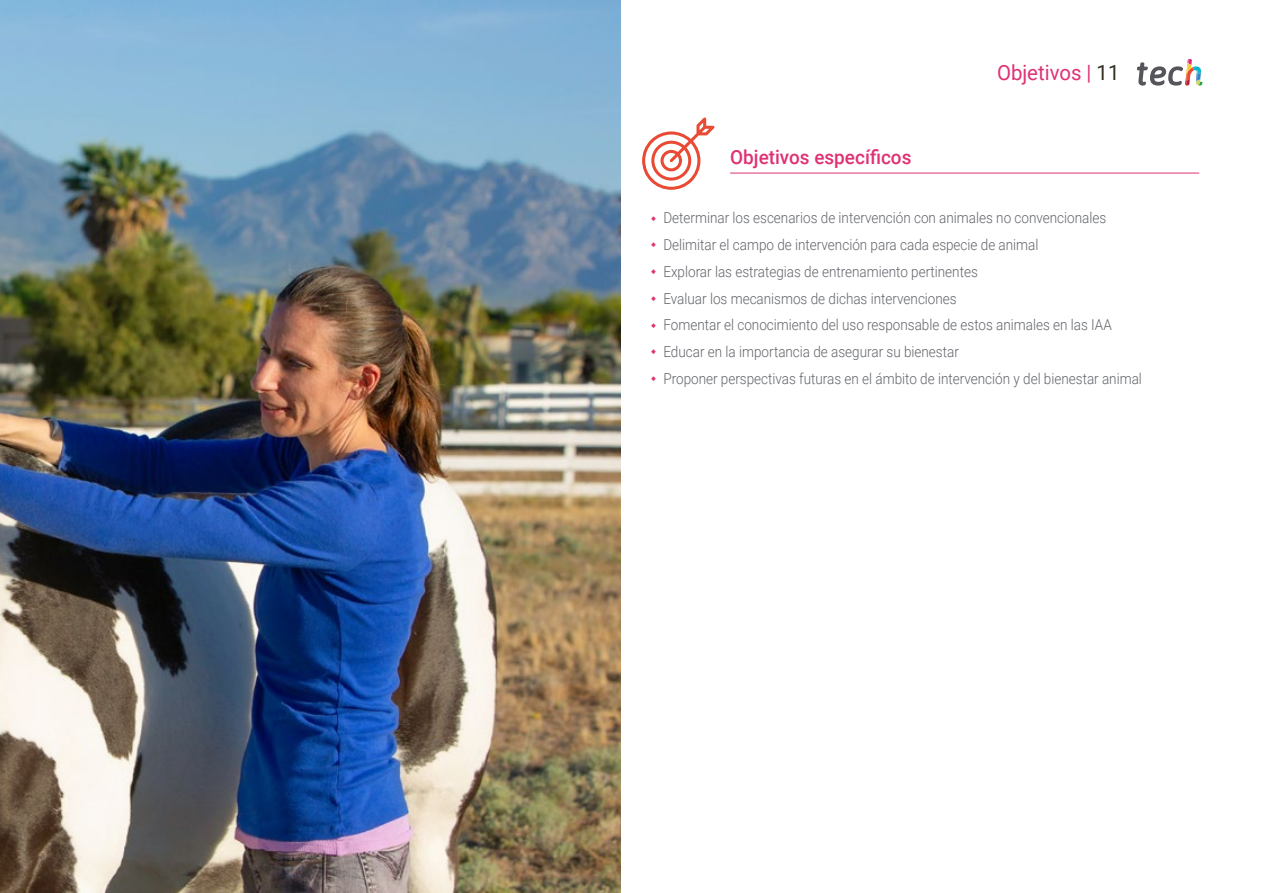
<style>
.page{position:relative;width:1263px;height:893px;background:#fff}
.page>*{position:absolute;margin:0;border:0;box-sizing:border-box;transform-origin:0 0}
.t1{font:21px "Roboto";color:#df3174}
.t2{font:500 19.5px "Roboto";color:#df3174}
.t3{font:300 15px/26.7px "Roboto";color:#61646a;scale:.9 1}
.s1{color:#312e20}
</style>
<div class="page">
<hr style="left:730px;top:173px;width:469px;height:1px;background:#df3174">
<svg style="left:642px;top:117px;width:72px;height:73px"></svg>
<img style="left:0;top:0;width:621px;height:893px">
<svg style="left:1137px;top:59px;width:65px;height:27px"></svg>
<h2 class="t2" style="left:730px;top:144px;width:183px">Objetivos específicos</h2>
<h1 class="t1" style="left:997px;top:57px;width:124px">Objetivos | <span class="s1">11</span></h1>
<p class="t3" style="left:663px;top:204px;width:533px">Determinar los escenarios de intervención con animales no convencionales Delimitar el campo de intervención para cada especie de animal<br>Explorar las estrategias de entrenamiento pertinentes<br>Evaluar los mecanismos de dichas intervenciones<br>Fomentar el conocimiento del uso responsable de estos animales en las IAA Educar en la importancia de asegurar su bienestar<br>Proponer perspectivas futuras en el ámbito de intervención y del bienestar animal</p>
</div>
